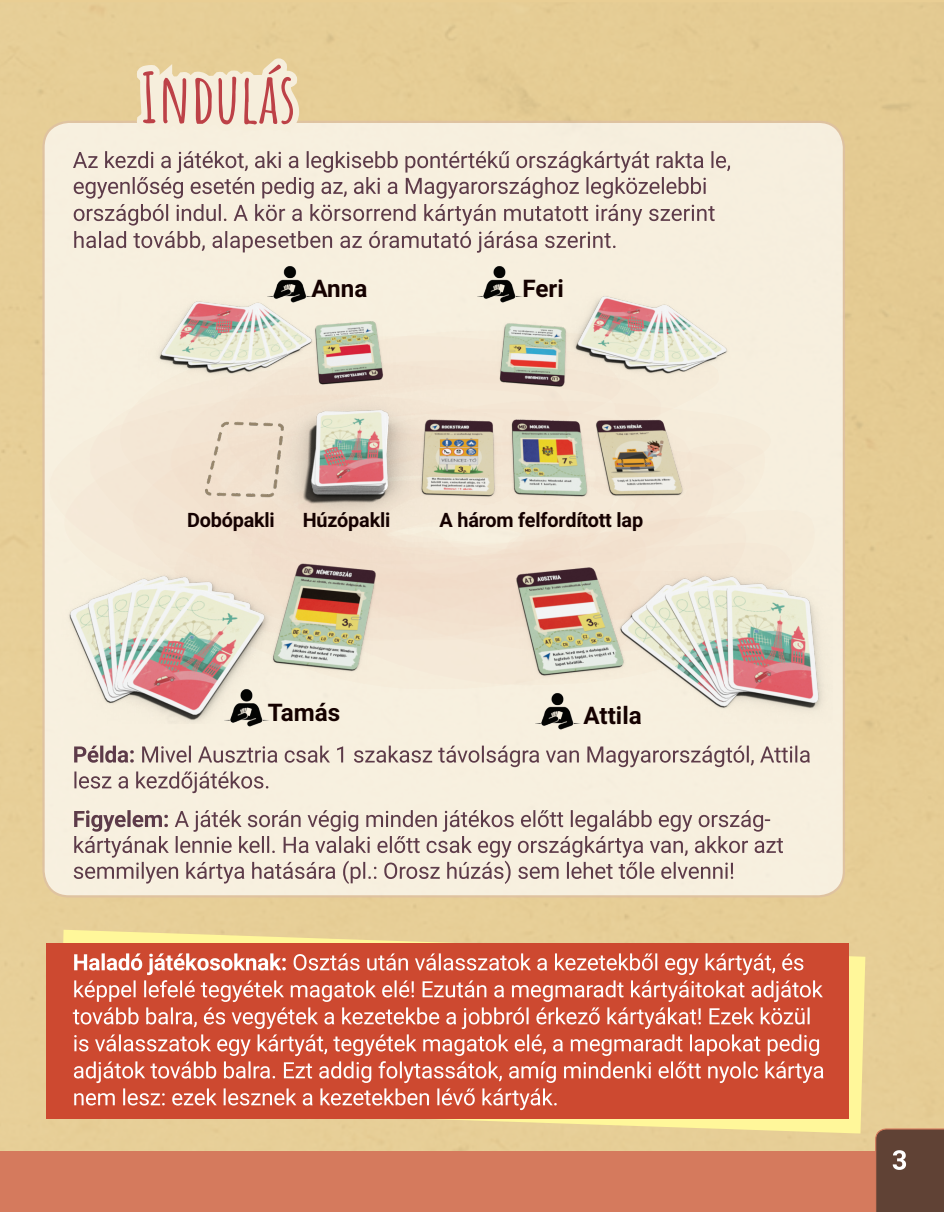
<style>
.page{position:relative;width:944px;height:1212px;background:#fff}
.page>*{position:absolute;margin:0;border:0;box-sizing:border-box;transform-origin:0 0}
.t1{font:700 68.85px "Amatic SC";color:#bd4147}
.t2{font:700 24.3px "Roboto";color:#150100}
.t3{font:700 19.8px "Roboto";letter-spacing:-.01em;color:#150100}
</style>
<div class="page">
<div style="left:0;top:0;width:944px;height:1151px;background:#e6cd95"></div>
<div style="left:44px;top:122px;width:800px;height:774px;background:#f7efde;border-radius:26px"></div>
<div style="left:0;top:1151px;width:942px;height:61px;background:#d57a5d"></div>
<svg style="left:59px;top:930px;width:806px;height:203px;background:#ecd493"></svg>
<div style="left:46px;top:943px;width:802px;height:175px;background:#cd4930"></div>
<svg style="left:875px;top:1128px;width:69px;height:84px;background:#68493b"></svg>
<svg style="left:73px;top:953px;width:750px;height:157px"></svg>
<svg style="left:74px;top:810px;width:709px;height:74px"></svg>
<svg style="left:74px;top:745px;width:736px;height:44px"></svg>
<svg style="left:73px;top:151px;width:657px;height:102px"></svg>
<img style="left:69px;top:296px;width:754px;height:414px">
<img style="left:309px;top:296px;width:4px;height:7px">
<img style="left:477px;top:266px;width:46px;height:37px">
<img style="left:535px;top:692px;width:46px;height:37px">
<svg style="left:126px;top:0;width:183px;height:1094px"></svg>
<h1 class="t1" style="left:141px;top:45px;width:157px">Indulás</h1>
<p class="t2" style="left:312px;top:271px;width:57px">Anna</p>
<p class="t2" style="left:522px;top:271px;width:43px">Feri</p>
<p class="t3" style="left:187px;top:506px;width:89px">Dobópakli</p>
<p class="t3" style="left:303px;top:506px;width:89px">Húzópakli</p>
<p class="t3" style="left:440px;top:506px;width:205px">A három felfordított lap</p>
<p class="t2" style="left:268px;top:695px;width:74px">Tamás</p>
<p class="t2" style="left:583px;top:698px;width:60px">Attila</p>
</div>
